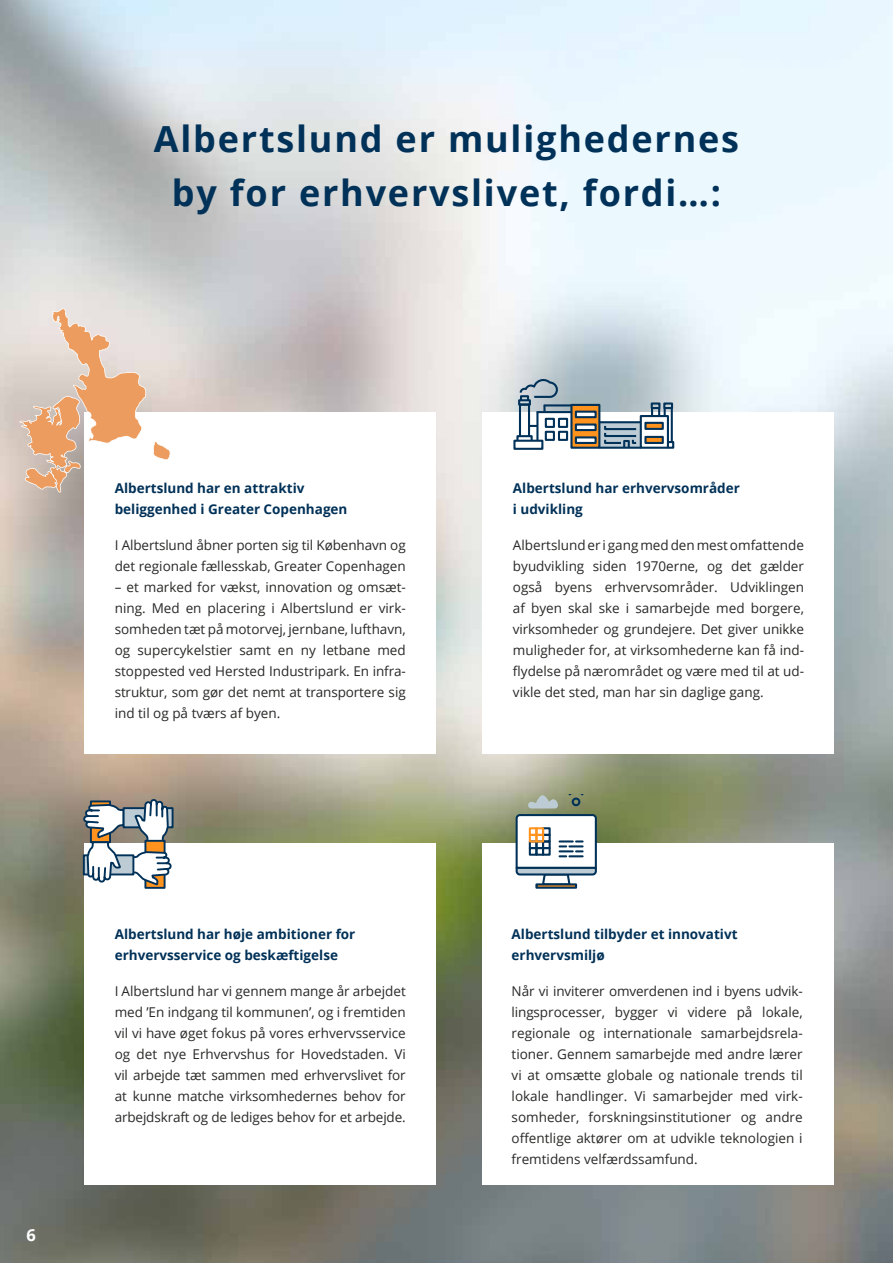
<style>
.page{position:relative;width:893px;height:1263px;background:#fff}
.page>*{position:absolute;margin:0;border:0;box-sizing:border-box;transform-origin:0 0}
.t1{font:700 36px/54px "Open Sans";letter-spacing:.05em;color:#003158;text-align:center}
.t2{font:700 16.5px "Open Sans";color:#fff}
.t3{font:13.5px/21px "Open Sans";color:#282827;text-align:justify}
.t4{font:700 13.5px/21px "Open Sans";color:#003158}
</style>
<div class="page">
<img style="left:0;top:0;width:893px;height:1263px">
<div style="left:85px;top:412px;width:351px;height:342px;background:#fff"></div>
<div style="left:483px;top:412px;width:351px;height:342px;background:#fff"></div>
<div style="left:483px;top:843px;width:351px;height:342px;background:#fff"></div>
<div style="left:85px;top:843px;width:351px;height:342px;background:#fff"></div>
<svg style="left:82px;top:798px;width:91px;height:105px"></svg>
<svg style="left:19px;top:308px;width:151px;height:185px"></svg>
<svg style="left:600px;top:423px;width:40px;height:24px"></svg>
<hr style="left:671px;top:408px;width:2px;height:34px;background:#003158">
<svg style="left:651px;top:408px;width:15px;height:7px"></svg>
<hr style="left:599px;top:447px;width:42px;height:2px;background:#003158">
<hr style="left:599px;top:421px;width:42px;height:2px;background:#003158">
<svg style="left:603px;top:424px;width:35px;height:21px"></svg>
<div style="left:623px;top:440px;width:7px;height:9px;border:2px solid #003158"></div>
<div style="left:667px;top:441px;width:7px;height:8px;border:2px solid #003158"></div>
<svg style="left:573px;top:407px;width:24px;height:39px"></svg>
<div style="left:570px;top:404px;width:30px;height:45px;border:2px solid #003158"></div>
<div style="left:640px;top:415px;width:29px;height:34px;border:2px solid #003158"></div>
<div style="left:663px;top:402px;width:10px;height:7px;border:2px solid #003158"></div>
<div style="left:651px;top:402px;width:9px;height:7px;border:2px solid #003158"></div>
<div style="left:576px;top:412px;width:20px;height:5px;background:#fff"></div>
<div style="left:575px;top:411px;width:22px;height:7px;border:2px solid #003158"></div>
<div style="left:576px;top:424px;width:20px;height:6px;background:#fff"></div>
<div style="left:575px;top:423px;width:22px;height:8px;border:2px solid #003158"></div>
<div style="left:576px;top:437px;width:20px;height:6px;background:#fff"></div>
<div style="left:575px;top:436px;width:22px;height:8px;border:2px solid #003158"></div>
<div style="left:645px;top:423px;width:18px;height:6px;background:#ff931e"></div>
<div style="left:644px;top:422px;width:20px;height:8px;border:2px solid #003158"></div>
<div style="left:645px;top:437px;width:18px;height:6px;background:#ff931e"></div>
<div style="left:644px;top:436px;width:20px;height:8px;border:2px solid #003158"></div>
<svg style="left:530px;top:425px;width:6px;height:2px"></svg>
<div style="left:519px;top:404px;width:11px;height:33px;border:2px solid #003158"></div>
<div style="left:518px;top:399px;width:13px;height:7px;border:2px solid #003158"></div>
<hr style="left:544px;top:404px;width:27px;height:2px;background:#003158">
<hr style="left:536px;top:412px;width:2px;height:29px;background:#003158">
<hr style="left:536px;top:411px;width:36px;height:2px;background:#003158">
<div style="left:516px;top:435px;width:17px;height:7px;border:2px solid #003158"></div>
<div style="left:513px;top:440px;width:30px;height:10px;border:2px solid #003158"></div>
<div style="left:545px;top:431px;width:10px;height:10px;border:2px solid #003158"></div>
<div style="left:558px;top:431px;width:10px;height:10px;border:2px solid #003158"></div>
<div style="left:545px;top:418px;width:10px;height:10px;border:2px solid #003158"></div>
<div style="left:558px;top:418px;width:10px;height:10px;border:2px solid #003158"></div>
<svg style="left:519px;top:377px;width:38px;height:22px"></svg>
<div style="left:535px;top:883px;width:42px;height:6px;border:2px solid #003158"></div>
<svg style="left:515px;top:795px;width:83px;height:91px"></svg>
<h1 class="t1" style="left:154px;top:111px;width:587px">Albertslund er mulighedernes by for erhvervslivet, fordi…:</h1>
<p class="t4" style="left:115px;top:477px;width:234px">Albertslund har en attraktiv beliggenhed i Greater Copenhagen</p>
<p class="t3" style="left:115px;top:534px;width:293px">I Albertslund åbner porten sig til København og det regionale fællesskab, Greater Copenhagen</p>
<p class="t3" style="left:115px;top:576px;width:293px">– et marked for vækst, innovation og omsæt&shy;ning. Med en placering i Albertslund er virk&shy;somheden tæt på motorvej, jernbane, lufthavn, og supercykelstier samt en ny letbane med stoppested ved Hersted Industripark. En infra&shy;struktur, som gør det nemt at transportere sig ind til og på tværs af byen.</p>
<p class="t2" style="left:26px;top:1223px;width:11px">6</p>
<p class="t4" style="left:115px;top:923px;width:242px">Albertslund har høje ambitioner for erhvervsservice og beskæftigelse</p>
<p class="t3" style="left:115px;top:980px;width:293px">I Albertslund har vi gennem mange år arbejdet med ’En indgang til kommunen’, og i fremtiden vil vi have øget fokus på vores erhvervsservice og det nye Erhvervshus for Hovedstaden. Vi vil arbejde tæt sammen med erhvervslivet for at kunne matche virksomhedernes behov for arbejdskraft og de lediges behov for et arbejde.</p>
<p class="t4" style="left:513px;top:477px;width:228px">Albertslund har erhvervsområder i udvikling</p>
<p class="t3" style="left:513px;top:534px;width:293px">Albertslund er i gang med den mest omfattende byudvikling siden 1970erne, og det gælder også byens erhvervsområder. Udviklingen af byen skal ske i samarbejde med borgere, virksomheder og grundejere. Det giver unikke muligheder for, at virksomhederne kan få ind&shy;flydelse på nærområdet og være med til at ud&shy;vikle det sted, man har sin daglige gang.</p>
<p class="t4" style="left:512px;top:923px;width:227px">Albertslund tilbyder et innovativt erhvervsmiljø</p>
<p class="t3" style="left:512px;top:980px;width:293px">Når vi inviterer omverdenen ind i byens udvik&shy;lingsprocesser, bygger vi videre på lokale, regionale og internationale samarbejdsrela&shy;tioner. Gennem samarbejde med andre lærer vi at omsætte globale og nationale trends til lokale handlinger. Vi samarbejder med virk&shy;somheder, forskningsinstitutioner og andre offentlige aktører om at udvikle teknologien i fremtidens velfærdssamfund.</p>
</div>
